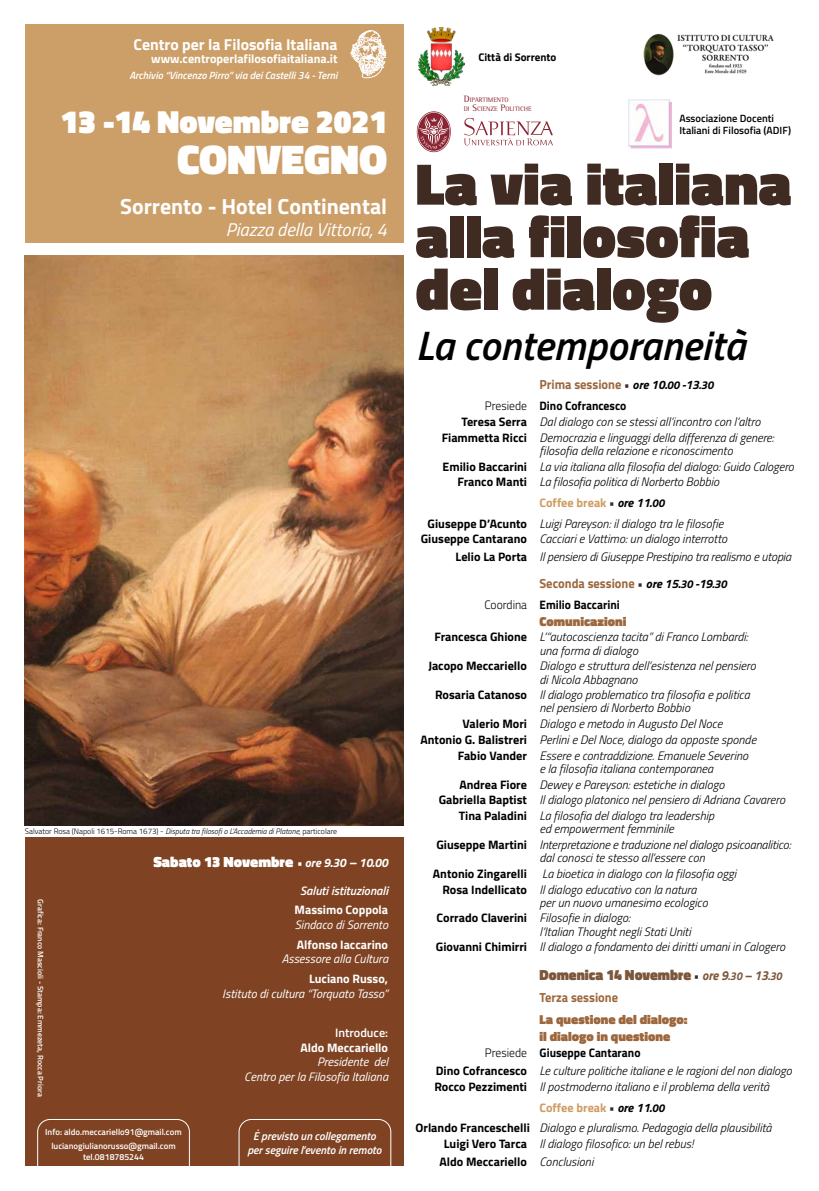
<style>
.page{position:relative;width:819px;height:1191px;background:#fff}
.page>*{position:absolute;margin:0;border:0;box-sizing:border-box;transform-origin:0 0}
.t1{font:900 59.5px/52.5px "Titillium";color:#402b23}
.t2{font:900 42px "Titillium";color:#fff}
.t3{font:italic 600 41.12px "Titillium";color:#000}
.t4{font:900 32.38px "Titillium";color:#fff}
.t5{font:700 21.88px "Titillium";color:#fff}
.t6{font:italic 18.38px "Titillium";color:#fff}
.t7{font:700 15.75px "Titillium";color:#fff}
.t8{font:900 14.88px "Titillium";color:#7c573b;scale:.95 1}
.t9{font:900 14.88px "Titillium";color:#fff}
.t10{font:700 13.12px "Titillium";color:#9c673d;scale:.95 1}
.t11{font:900 13.12px/17px "Titillium";color:#9c673d}
.t12{font:italic 300 12.25px/13.2px "Titillium";color:#000}
.t13{font:italic 12.25px/14.7px "Titillium";color:#fff;text-align:right}
.t14{font:700 12.25px "Titillium";color:#fff}
.t15{font:700 12.25px "Titillium";color:#000;scale:.95 1}
.t16{font:700 12.25px "Titillium";color:#ce9b60}
.t17{font:italic 600 12.25px "Titillium";color:#fff}
.t18{font:600 12.25px "Titillium";color:#fff}
.t19{font:italic 600 11.38px/13.7px "Titillium";color:#fff;text-align:center}
.t20{font:700 11.03px "Titillium";color:#000}
.t21{font:italic 600 10.5px "Titillium";color:#fff}
.t22{font:600 10.5px/12.6px "Titillium";color:#000}
.t23{font:600 8.75px/10.5px "Titillium";color:#fff;text-align:center}
.t24{font:300 7.88px "Titillium";color:#000}
.t25{font:600 7.88px "Titillium";color:#fff}
.t26{font:6.65px/8.7px "Rotis Semi Serif Std";color:#8a2432}
.s1{font-style:italic}
.s2{font-weight:700;font-style:italic;font-size:12.25px}
.s3{font-weight:700;font-style:italic;font-size:13.12px}
.s4{font-size:9.45px}
.s5{font-size:12.25px;color:#402b23}
.s6{font-style:italic;font-size:12.25px;color:#000}
.s7{font-style:italic;font-size:11.38px;color:#000}
.s8{font-weight:300}
.s9{font-weight:700;font-style:normal}
.s10{font-weight:700;font-style:normal;color:#ce9b60}
.s11{font-weight:700;font-style:normal;color:#402b23}
.s12{font-weight:700}
.s13{font-weight:700;font-size:11.38px}
.s14{font-weight:700;font-size:12.25px;color:#402b23}
.s15{font-weight:700;font-style:italic;font-size:11.38px}
.s16{font-style:normal}
.s17{color:#402b23}
.s18{font-style:italic;color:#000}
</style>
<div class="page">
<img style="left:25px;top:255px;width:378px;height:570px">
<div style="left:25px;top:25px;width:378px;height:218px;background:#cc9f69"></div>
<div style="left:25px;top:837px;width:378px;height:329px;background:#7f4323"></div>
<svg style="left:417px;top:111px;width:34px;height:41px"></svg>
<svg style="left:464px;top:118px;width:89px;height:27px"></svg>
<svg style="left:417px;top:112px;width:33px;height:39px"></svg>
<img style="left:418px;top:28px;width:47px;height:58px">
<img style="left:643px;top:33px;width:131px;height:42px">
<img style="left:628px;top:99px;width:43px;height:50px">
<img style="left:350px;top:30px;width:37px;height:49px">
<svg style="left:37px;top:1119px;width:153px;height:47px"></svg>
<svg style="left:238px;top:1119px;width:153px;height:47px"></svg>
<p class="t7" style="left:134px;top:32px;width:205px">Centro per la Filosofia Italiana</p>
<p class="t14" style="left:151px;top:50px;width:188px">www.centroperlafilosofiaitaliana.it</p>
<p class="t21" style="left:129px;top:67px;width:209px">Archivio “Vincenzo Pirro” via dei Castelli 34 - Terni</p>
<h3 class="t4" style="left:60px;top:98px;width:328px">13 -14 Novembre 2021</h3>
<h2 class="t2" style="left:177px;top:128px;width:211px">CONVEGNO</h2>
<h3 class="t5" style="left:120px;top:189px;width:268px">Sorrento - Hotel Continental</h3>
<h3 class="t6" style="left:226px;top:216px;width:163px">Piazza della Vittoria, 4</h3>
<p class="t24" style="left:25px;top:825px;width:314px">Salvator Rosa (Napoli 1615-Roma 1673) - <span class="s1">Disputa tra filosofi o L’Accademia di Platone,</span> particolare</p>
<p class="t25" style="left:47px;top:899px;width:199px;rotate:90deg">Grafica: Franco Mascioli - Stampa: Emmezeta, Rocca Priora</p>
<p class="t9" style="left:153px;top:851px;width:236px">Sabato 13 Novembre <span class="s2">• ore 9</span><span class="s3">.</span><span class="s2">30</span> <span class="s3">–</span> <span class="s2">10.00</span></p>
<p class="t17" style="left:300px;top:881px;width:89px">Saluti istituzionali</p>
<p class="t14" style="left:294px;top:900px;width:95px">Massimo Coppola</p>
<p class="t13" style="left:295px;top:916px;width:95px">Sindaco di Sorrento</p>
<p class="t14" style="left:297px;top:935px;width:93px">Alfonso Iaccarino</p>
<p class="t13" style="left:282px;top:951px;width:108px">Assessore alla Cultura</p>
<p class="t14" style="left:309px;top:969px;width:81px">Luciano Russo,</p>
<p class="t13" style="left:222px;top:985px;width:167px">Istituto di cultura “Torquato Tasso”</p>
<p class="t18" style="left:335px;top:1023px;width:55px">Introduce:</p>
<p class="t14" style="left:300px;top:1038px;width:89px">Aldo Meccariello</p>
<p class="t13" style="left:244px;top:1054px;width:145px">Presidente del<br>Centro per la Filosofia Italiana</p>
<p class="t23" style="left:45px;top:1126px;width:138px">Info: aldo.meccariello91@gmail.com</p>
<p class="t19" style="left:247px;top:1128px;width:136px">Ė previsto un collegamento per seguire l’evento in remoto</p>
<p class="t23" style="left:51px;top:1140px;width:126px">lucianogiulianorusso@gmail.com tel.0818785244</p>
<p class="t20" style="left:478px;top:49px;width:79px">Città di Sorrento</p>
<p class="t26" style="left:463px;top:96px;width:69px"><span class="s4">D</span>IPARTIMENTO<br>DI <span class="s4">S</span>CIENZE <span class="s4">P</span>OLITICHE</p>
<p class="t22" style="left:679px;top:111px;width:113px">Associazione Docenti<br>Italiani di Filosofia (ADIF)</p>
<h1 class="t1" style="left:415px;top:158px;width:378px">La via italiana alla filosofia del dialogo</h1>
<h3 class="t3" style="left:415px;top:314px;width:331px">La contemporaneità</h3>
<p class="t10" style="left:539px;top:375px;width:185px">Prima sessione <span class="s5">•</span> <span class="s6">ore 10.</span><span class="s7">00</span> <span class="s6">-13</span><span class="s7">.30</span></p>
<p class="t15" style="left:485px;top:396px;width:150px"><span class="s8">Presiede</span> Dino Cofrancesco</p>
<p class="t12" style="left:461px;top:414px;width:300px"><span class="s9">Teresa Serra</span> Dal dialogo con se stessi all’incontro con l’altro</p>
<p class="t12" style="left:441px;top:430px;width:334px"><span class="s9">Fiammetta Ricci</span> Democrazia e linguaggi della differenza di genere:</p>
<p class="t12" style="left:539px;top:443px;width:195px">filosofia della relazione e riconoscimento</p>
<p class="t12" style="left:442px;top:459px;width:353px"><span class="s9">Emilio Baccarini</span> La via italiana alla filosofia del dialogo: Guido Calogero</p>
<p class="t12" style="left:457px;top:475px;width:263px"><span class="s9">Franco Manti</span> La filosofia politica di Norberto Bobbio</p>
<p class="t12" style="left:427px;top:491px;width:297px;line-height:20.7px;text-indent:112px"><span class="s10">Coffee break</span> <span class="s11">•</span> <span class="s12">ore 11.</span><span class="s13">00<br></span><span class="s9">Giuseppe D’Acunto</span> Luigi Pareyson: il dialogo tra le filosofie</p>
<p class="t12" style="left:455px;top:529px;width:337px;line-height:17.6px;text-indent:-35px"><span class="s9">Giuseppe Cantarano</span> Cacciari e Vattimo: un dialogo interrotto<br><span class="s9">Lelio La Porta</span> Il pensiero di Giuseppe Prestipino tra realismo e utopia</p>
<p class="t10" style="left:539px;top:574px;width:199px">Seconda sessione <span class="s5">•</span> <span class="s6">ore 15.</span><span class="s7">30</span> <span class="s6">-19</span><span class="s7">.30</span></p>
<p class="t15" style="left:484px;top:595px;width:144px"><span class="s8">Coordina</span> Emilio Baccarini</p>
<p class="t11" style="left:539px;top:612px;width:88px">Comunicazioni</p>
<p class="t12" style="left:434px;top:630px;width:315px;text-align:center"><span class="s9">Francesca Ghione</span> L’“autocoscienza tacita” di Franco Lombardi: una forma di dialogo</p>
<p class="t12" style="left:428px;top:659px;width:329px;text-align:center"><span class="s9">Jacopo Meccariello</span> Dialogo e struttura dell’esistenza nel pensiero di Nicola Abbagnano</p>
<p class="t12" style="left:539px;top:688px;width:212px;text-indent:-104px"><span class="s9">Rosaria Catanoso</span> Il dialogo problematico tra filosofia e politica nel pensiero di Norberto Bobbio</p>
<p class="t12" style="left:462px;top:716px;width:261px"><span class="s9">Valerio Mori</span> Dialogo e metodo in Augusto Del Noce</p>
<p class="t12" style="left:420px;top:732px;width:337px"><span class="s9">Antonio G. Balistreri</span> Perlini e Del Noce, dialogo da opposte sponde</p>
<p class="t12" style="left:457px;top:748px;width:292px"><span class="s9">Fabio Vander</span> Essere e contraddizione. Emanuele Severino</p>
<p class="t12" style="left:539px;top:761px;width:175px">e la filosofia italiana contemporanea</p>
<p class="t12" style="left:459px;top:777px;width:267px"><span class="s9">Andrea Fiore</span> Dewey e Pareyson: estetiche in dialogo</p>
<p class="t12" style="left:439px;top:792px;width:348px"><span class="s9">Gabriella Baptist</span> Il dialogo platonico nel pensiero di Adriana Cavarero</p>
<p class="t12" style="left:459px;top:808px;width:257px"><span class="s9">Tina Paladini</span> La filosofia del dialogo tra leadership</p>
<p class="t12" style="left:436px;top:820px;width:356px;line-height:15.7px;text-indent:103px">ed empowerment femminile<br><span class="s9">Giuseppe Martini</span> Interpretazione e traduzione nel dialogo psicoanalitico:</p>
<p class="t12" style="left:539px;top:850px;width:167px">dal conosci te stesso all’essere con</p>
<p class="t12" style="left:433px;top:866px;width:305px"><span class="s9">Antonio Zingarelli</span> La bioetica in dialogo con la filosofia oggi</p>
<p class="t12" style="left:442px;top:882px;width:255px"><span class="s9">Rosa Indellicato</span> Il dialogo educativo con la natura</p>
<p class="t12" style="left:436px;top:894px;width:273px;line-height:15.7px;text-indent:103px">per un nuovo umanesimo ecologico<br><span class="s9">Corrado Claverini</span> Filosofie in dialogo:</p>
<p class="t12" style="left:436px;top:923px;width:350px;line-height:15.7px;text-indent:103px">l’Italian Thought negli Stati Uniti<br><span class="s9">Giovanni Chimirri</span> Il dialogo a fondamento dei diritti umani in Calogero</p>
<p class="t8" style="left:539px;top:963px;width:256px">Domenica 14 Novembre <span class="s14">•</span> <span class="s3">ore 9</span><span class="s15">.30</span> <span class="s3">– 13</span><span class="s15">.30</span></p>
<p class="t10" style="left:539px;top:987px;width:84px">Terza sessione</p>
<p class="t11" style="left:539px;top:1011px;width:150px">La questione del dialogo: il dialogo in questione</p>
<p class="t12" style="left:435px;top:1043px;width:358px;line-height:18.2px;text-indent:49px"><span class="s16">Presiede</span> <span class="s9">Giuseppe Cantarano<br>Dino Cofrancesco</span> Le culture politiche italiane e le ragioni del non dialogo</p>
<p class="t12" style="left:434px;top:1079px;width:336px"><span class="s9">Rocco Pezzimenti</span> Il postmoderno italiano e il problema della verità</p>
<p class="t16" style="left:539px;top:1098px;width:126px">Coffee break <span class="s17">•</span> <span class="s18">ore 11.</span><span class="s7">00</span></p>
<p class="t12" style="left:415px;top:1120px;width:358px"><span class="s9">Orlando Franceschelli</span> Dialogo e pluralismo. Pedagogia della plausibilità</p>
<p class="t12" style="left:439px;top:1134px;width:255px;line-height:18.2px;text-indent:4px"><span class="s9">Luigi Vero Tarca</span> Il dialogo filosofico: un bel rebus!<br><span class="s9">Aldo Meccariello</span> Conclusioni</p>
</div>
